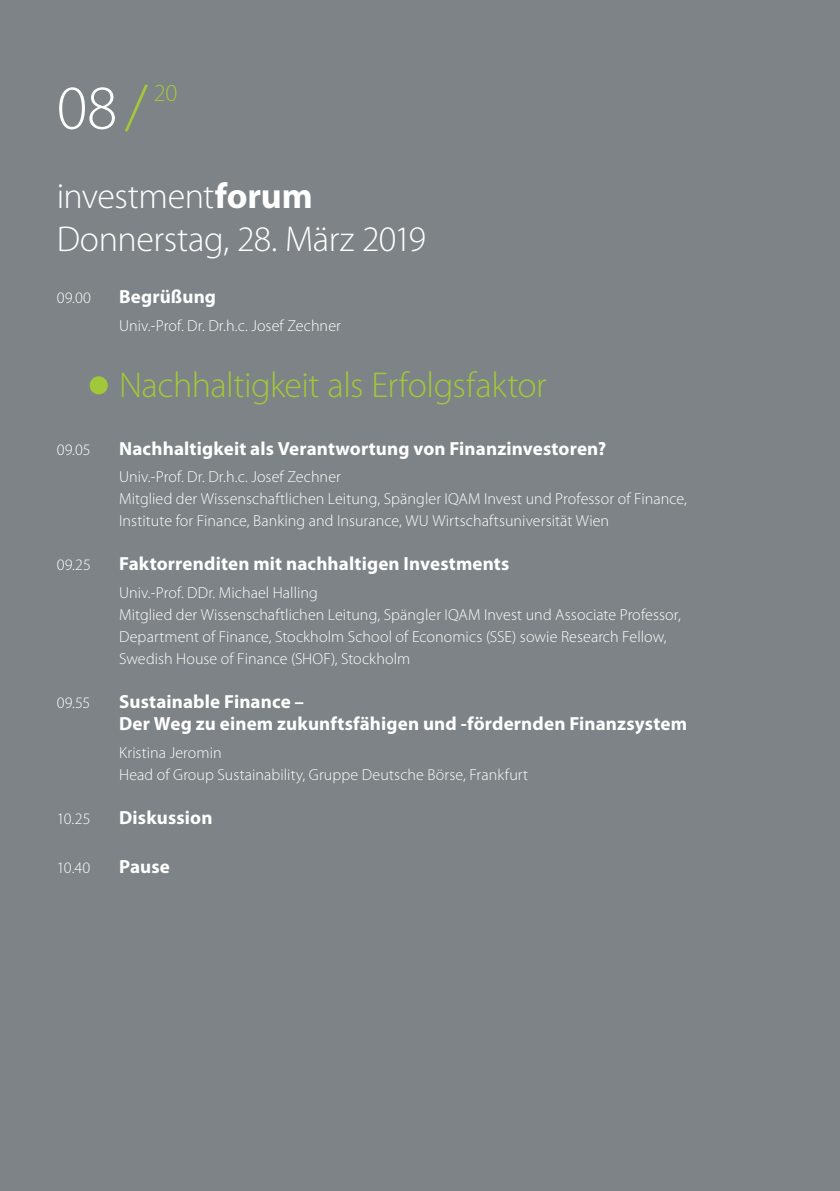
<style>
.page{position:relative;width:840px;height:1191px;background:#fff}
.page>*{position:absolute;margin:0;border:0;box-sizing:border-box;transform-origin:0 0}
.t1{font:300 62.6px "Myriad Pro";color:#fff}
.t2{font:300 36px/42px "Myriad Pro";letter-spacing:-.015em;color:#fff}
.t3{font:300 36px "Myriad Pro";letter-spacing:-.015em;color:#a2c73a}
.t4{font:300 24.6px "Myriad Pro";color:#a2c73a}
.t5{font:700 19px/22px "Myriad Pro";letter-spacing:.01em;color:#fff}
.t6{font:300 16px/22px "Myriad Pro";letter-spacing:.005em;color:#fff}
.s1{font-size:64px;color:#a2c73a}
.s2{font-weight:700}
</style>
<div class="page">
<div style="left:0;top:0;width:839px;height:1191px;background:#7d8386"></div>
<div style="left:90px;top:376px;width:18px;height:18px;background:#a2c73a;border-radius:50%"></div>
<h1 class="t1" style="left:57px;top:73px;width:92px">08<span class="s1">/</span></h1>
<h3 class="t4" style="left:154px;top:80px;width:25px">20</h3>
<h2 class="t2" style="left:57px;top:176px;width:370px">investment<span class="s2">forum<br></span>Donnerstag, 28. März 2019</h2>
<p class="t6" style="left:57px;top:287px;width:36px">09.00</p>
<p class="t5" style="left:119px;top:286px;width:98px">Begrüßung</p>
<p class="t6" style="left:119px;top:315px;width:223px">Univ.-Prof. Dr. Dr.h.c. Josef Zechner</p>
<h2 class="t3" style="left:119px;top:365px;width:429px">Nachhaltigkeit als Erfolgsfaktor</h2>
<p class="t6" style="left:57px;top:438px;width:35px">09.05</p>
<p class="t5" style="left:119px;top:437px;width:488px">Nachhaltigkeit als Verantwortung von Finanzinvestoren?</p>
<p class="t6" style="left:119px;top:466px;width:569px">Univ.-Prof. Dr. Dr.h.c. Josef Zechner<br>Mitglied der Wissenschaftlichen Leitung, Spängler IQAM Invest und Professor of Finance,<br>Institute for Finance, Banking and Insurance, WU Wirtschaftsuniversität Wien</p>
<p class="t6" style="left:57px;top:554px;width:36px">09.25</p>
<p class="t5" style="left:119px;top:553px;width:391px">Faktorrenditen mit nachhaltigen Investments</p>
<p class="t6" style="left:119px;top:582px;width:562px">Univ.-Prof. DDr. Michael Halling<br>Mitglied der Wissenschaftlichen Leitung, Spängler IQAM Invest und Associate Professor, Department of Finance, Stockholm School of Economics (SSE) sowie Research Fellow, Swedish House of Finance (SHOF), Stockholm</p>
<p class="t6" style="left:57px;top:692px;width:35px">09.55</p>
<p class="t5" style="left:119px;top:691px;width:569px">Sustainable Finance –<br>Der Weg zu einem zukunftsfähigen und -fördernden Finanzsystem</p>
<p class="t6" style="left:119px;top:741px;width:410px">Kristina Jeromin<br>Head of Group Sustainability, Gruppe Deutsche Börse, Frankfurt</p>
<p class="t6" style="left:57px;top:807px;width:35px">10.25</p>
<p class="t5" style="left:119px;top:806px;width:95px">Diskussion</p>
<p class="t6" style="left:57px;top:857px;width:35px">10.40</p>
<p class="t5" style="left:119px;top:856px;width:52px">Pause</p>
</div>
